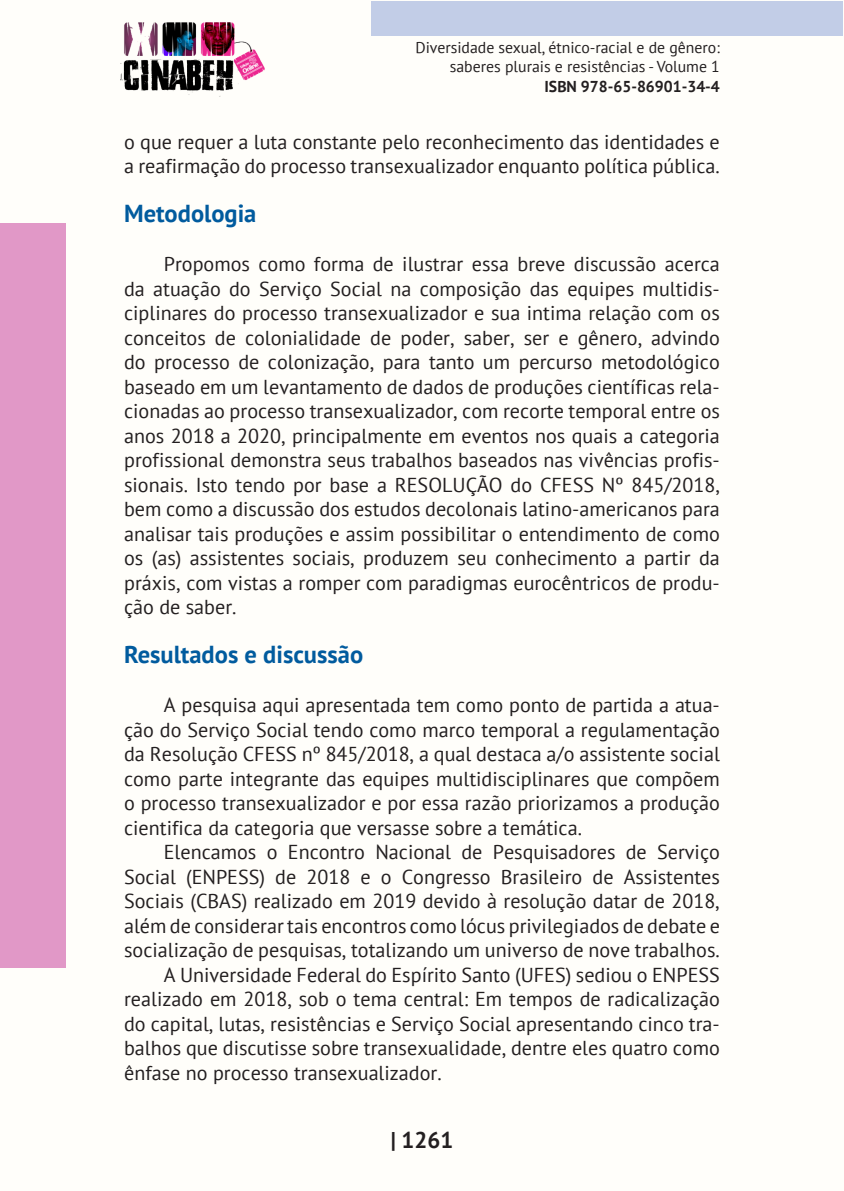
<style>
.page{position:relative;width:844px;height:1191px;background:#fff}
.page>*{position:absolute;margin:0;border:0;box-sizing:border-box;transform-origin:0 0}
._9_SUBTÍTULOS{font:700 24.5px "PT Sans";color:#015b9e}
.t1{font:700 22.75px "PT Sans";color:#231f20}
._8_CORPO{font:20.12px/24.5px "PT Sans";color:#231f20;text-align:justify}
.t2{font:15.75px/18.9px "PT Sans";color:#231f20;text-align:right}
.t3{font:700 15.75px "PT Sans";color:#231f20}
</style>
<div class="page">
<div style="left:0;top:0;width:843px;height:1191px;background:#fffefa"></div>
<div style="left:371px;top:1px;width:471px;height:35px;background:#c2cde7"></div>
<div style="left:0;top:223px;width:65px;height:744px;background:#e198c7"></div>
<img style="left:120px;top:22px;width:144px;height:75px">
<p class="t2" style="left:415px;top:38px;width:306px">Diversidade sexual, étnico-racial e de gênero: saberes plurais e resistências - Volume 1</p>
<p class="t3" style="left:544px;top:76px;width:177px">ISBN 978-65-86901-34-4</p>
<p class="_8_CORPO" style="left:124px;top:129px;width:597px">o que requer a luta constante pelo reconhecimento das identidades e a reafirmação do processo transexualizador enquanto política pública.</p>
<p class="_9_SUBTÍTULOS" style="left:124px;top:197px;width:134px">Metodologia</p>
<p class="_8_CORPO" style="left:124px;top:251px;width:597px;text-indent:40px">Propomos como forma de ilustrar essa breve discussão acerca da atuação do Serviço Social na composição das equipes multidis&shy;ciplinares do processo transexualizador e sua intima relação com os conceitos de colonialidade de poder, saber, ser e gênero, advindo do processo de colonização, para tanto um percurso metodológico baseado em um levantamento de dados de produções científicas rela&shy;cionadas ao processo transexualizador, com recorte temporal entre os anos 2018 a 2020, principalmente em eventos nos quais a categoria profissional demonstra seus trabalhos baseados nas vivências profis&shy;sionais. Isto tendo por base a RESOLUÇÃO do CFESS Nº 845/2018, bem como a discussão dos estudos decolonais latino-americanos para analisar tais produções e assim possibilitar o entendimento de como os (as) assistentes sociais, produzem seu conhecimento a partir da práxis, com vistas a romper com paradigmas eurocêntricos de produ&shy;ção de saber.</p>
<p class="_9_SUBTÍTULOS" style="left:124px;top:638px;width:240px">Resultados e discussão</p>
<p class="_8_CORPO" style="left:124px;top:692px;width:597px;text-indent:40px">A pesquisa aqui apresentada tem como ponto de partida a atua&shy;ção do Serviço Social tendo como marco temporal a regulamentação da Resolução CFESS nº 845/2018, a qual destaca a/o assistente social como parte integrante das equipes multidisciplinares que compõem o processo transexualizador e por essa razão priorizamos a produção cientifica da categoria que versasse sobre a temática.</p>
<p class="_8_CORPO" style="left:124px;top:839px;width:597px;text-indent:40px">Elencamos o Encontro Nacional de Pesquisadores de Serviço Social (ENPESS) de 2018 e o Congresso Brasileiro de Assistentes Sociais (CBAS) realizado em 2019 devido à resolução datar de 2018, além de considerar tais encontros como lócus privilegiados de debate e socialização de pesquisas, totalizando um universo de nove trabalhos.</p>
<p class="_8_CORPO" style="left:124px;top:962px;width:597px;text-indent:40px">A Universidade Federal do Espírito Santo (UFES) sediou o ENPESS realizado em 2018, sob o tema central: Em tempos de radicalização do capital, lutas, resistências e Serviço Social apresentando cinco tra&shy;balhos que discutisse sobre transexualidade, dentre eles quatro como ênfase no processo transexualizador.</p>
<p class="t1" style="left:390px;top:1125px;width:64px">| 1261</p>
</div>
